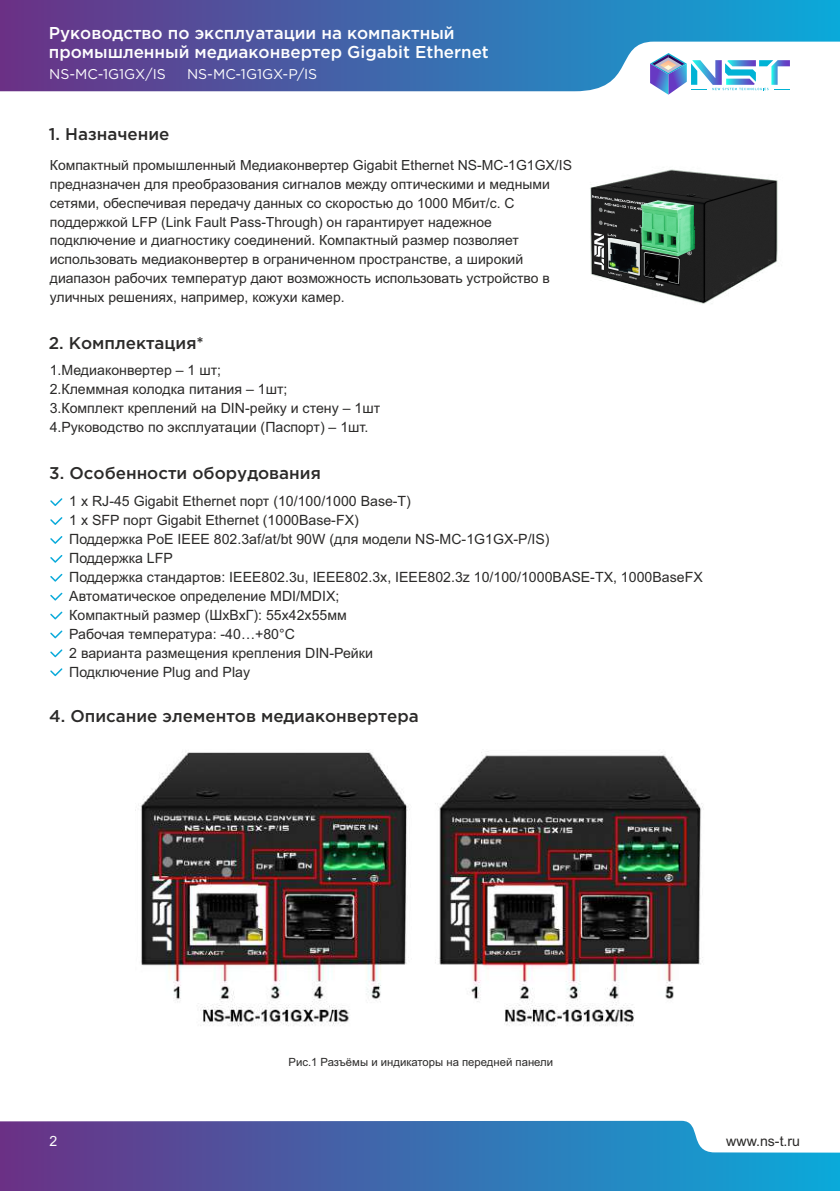
<style>
.page{position:relative;width:840px;height:1191px;background:#fff}
.page>*{position:absolute;margin:0;border:0;box-sizing:border-box;transform-origin:0 0}
.t1{font:500 17.2px/19px "Gotham Pro";color:#fefefe}
.t2{font:500 17px "Gotham Pro";color:#2b2a29}
.t3{font:14.2px/19px "Arial";color:#2b2a29}
.t4{font:14.2px "Gotham Pro";color:#fefefe}
.t5{font:14.2px "Arial";color:#fefefe}
.t6{font:14px/18.8px "Arial";color:#2b2a29}
.t7{font:11.4px "Arial";color:#2b2a29}
</style>
<div class="page">
<svg style="left:50px;top:498px;width:12px;height:8px"></svg>
<svg style="left:50px;top:517px;width:12px;height:8px"></svg>
<svg style="left:50px;top:536px;width:12px;height:8px"></svg>
<svg style="left:50px;top:574px;width:12px;height:7px"></svg>
<svg style="left:50px;top:592px;width:12px;height:8px"></svg>
<svg style="left:0;top:1120px;width:839px;height:71px;background:#4f76b3"></svg>
<svg style="left:50px;top:555px;width:12px;height:8px"></svg>
<img style="left:590px;top:169px;width:188px;height:135px">
<svg style="left:50px;top:611px;width:12px;height:8px"></svg>
<svg style="left:50px;top:649px;width:12px;height:8px"></svg>
<svg style="left:50px;top:668px;width:12px;height:8px"></svg>
<svg style="left:50px;top:630px;width:12px;height:8px"></svg>
<img style="left:135px;top:750px;width:568px;height:276px">
<svg style="left:0;top:0;width:839px;height:91px;background:#4f71b0"></svg>
<svg style="left:649px;top:53px;width:140px;height:42px"></svg>
<p class="t1" style="left:49px;top:25px;width:441px">Руководство по эксплуатации на компактный промышленный медиаконвертер Gigabit Ethernet</p>
<p class="t4" style="left:49px;top:68px;width:118px">NS-MC-1G1GX/IS</p>
<p class="t4" style="left:187px;top:68px;width:132px">NS-MC-1G1GX-P/IS</p>
<p class="t2" style="left:49px;top:126px;width:122px">1. Назначение</p>
<p class="t6" style="left:50px;top:157px;width:523px">Компактный промышленный Медиаконвертер Gigabit Ethernet NS-MC-1G1GX/IS предназначен для преобразования сигналов между оптическими и медными сетями, обеспечивая передачу данных со скоростью до 1000 Мбит/с. С поддержкой LFP (Link Fault Pass-Through) он гарантирует надежное подключение и диагностику соединений. Компактный размер позволяет использовать медиаконвертер в ограниченном пространстве, а широкий диапазон рабочих температур дают возможность использовать устройство в уличных решениях, например, кожухи камер.</p>
<p class="t2" style="left:49px;top:335px;width:156px">2. Комплектация*</p>
<p class="t3" style="left:50px;top:362px;width:173px">1. Медиаконвертер – 1 шт;</p>
<p class="t3" style="left:50px;top:381px;width:239px">2. Клеммная колодка питания – 1шт;</p>
<p class="t3" style="left:50px;top:400px;width:332px">3. Комплект креплений на DIN-рейку и стену – 1шт</p>
<p class="t3" style="left:50px;top:419px;width:320px">4. Руководство по эксплуатации (Паспорт) – 1шт.</p>
<p class="t2" style="left:49px;top:466px;width:273px">3. Особенности оборудования</p>
<p class="t3" style="left:69px;top:493px;width:634px">1 x RJ-45 Gigabit Ethernet порт (10/100/1000 Base-T)<br>1 x SFP порт Gigabit Ethernet (1000Base-FX)<br>Поддержка PoE IEEE 802.3af/at/bt 90W (для модели NS-MC-1G1GX-P/IS)<br>Поддержка LFP<br>Поддержка стандартов: IEEE802.3u, IEEE802.3x, IEEE802.3z 10/100/1000BASE-TX, 1000BaseFX Автоматическое определение MDI/MDIX;<br>Компактный размер (ШхВхГ): 55x42x55мм<br>Рабочая температура: -40…+80°С<br>2 варианта размещения крепления DIN-Рейки<br>Подключение Plug and Play</p>
<p class="t2" style="left:49px;top:708px;width:370px">4. Описание элементов медиаконвертера</p>
<p class="t7" style="left:288px;top:1057px;width:266px">Рис.1 Разъёмы и индикаторы на передней панели</p>
<p class="t5" style="left:50px;top:1135px;width:9px">2</p>
<p class="t3" style="left:725px;top:1132px;width:75px">www.ns-t.ru</p>
</div>
